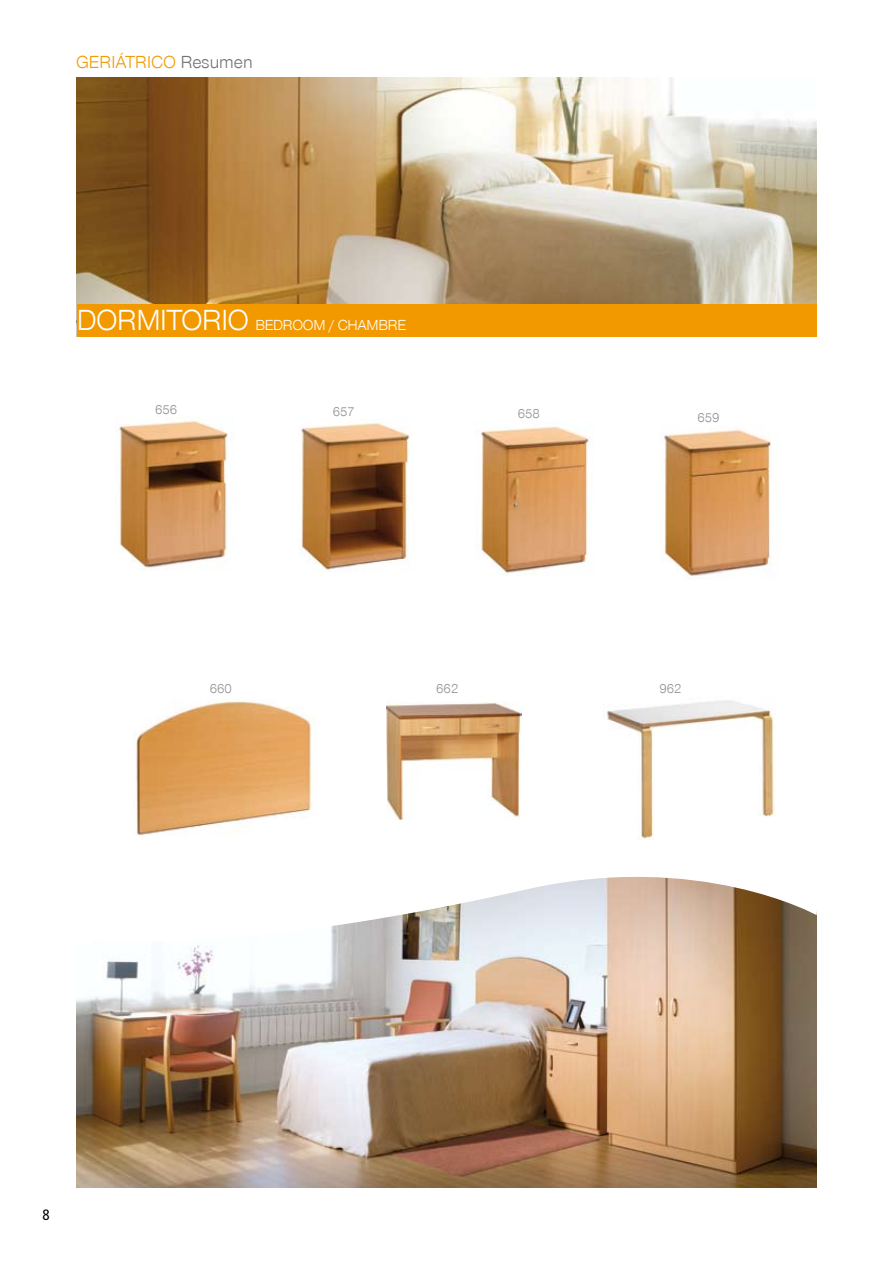
<style>
.page{position:relative;width:893px;height:1263px;background:#fff}
.page>*{position:absolute;margin:0;border:0;box-sizing:border-box;transform-origin:0 0}
.t1{font:18px "Nimbus San Nov T";color:#f39900}
.t2{font:15px "Nimbus San Nov T";letter-spacing:-.02em;color:#fff}
.t3{font:condensed 15px "Frutiger";color:#000}
.t4{font:13.5px "Nimbus San Nov T";color:#8d8f91}
.s1{color:#707173}
.s2{font-size:30px}
</style>
<div class="page">
<img style="left:77px;top:77px;width:740px;height:227px">
<div style="left:77px;top:304px;width:740px;height:33px;background:#f39900"></div>
<img style="left:134px;top:701px;width:178px;height:133px">
<img style="left:119px;top:420px;width:109px;height:150px">
<img style="left:480px;top:426px;width:109px;height:149px">
<img style="left:300px;top:422px;width:110px;height:151px">
<img style="left:663px;top:429px;width:108px;height:151px">
<img style="left:386px;top:701px;width:136px;height:118px">
<img style="left:77px;top:979px;width:740px;height:208px">
<img style="left:606px;top:700px;width:169px;height:134px">
<svg style="left:106px;top:834px;width:711px;height:145px"></svg>
<p class="t1" style="left:76px;top:52px;width:178px">GERIÁTRICO <span class="s1">Resumen</span></p>
<p class="t2" style="left:77px;top:316px;width:331px"><span class="s2">DORMITORIO</span> BEDROOM / CHAMBRE</p>
<p class="t4" style="left:155px;top:401px;width:24px">656</p>
<p class="t4" style="left:333px;top:403px;width:23px">657</p>
<p class="t4" style="left:518px;top:406px;width:24px">658</p>
<p class="t4" style="left:697px;top:410px;width:24px">659</p>
<p class="t4" style="left:210px;top:681px;width:24px">660</p>
<p class="t4" style="left:436px;top:681px;width:24px">662</p>
<p class="t4" style="left:659px;top:681px;width:24px">962</p>
<p class="t3" style="left:43px;top:1206px;width:9px">8</p>
</div>
